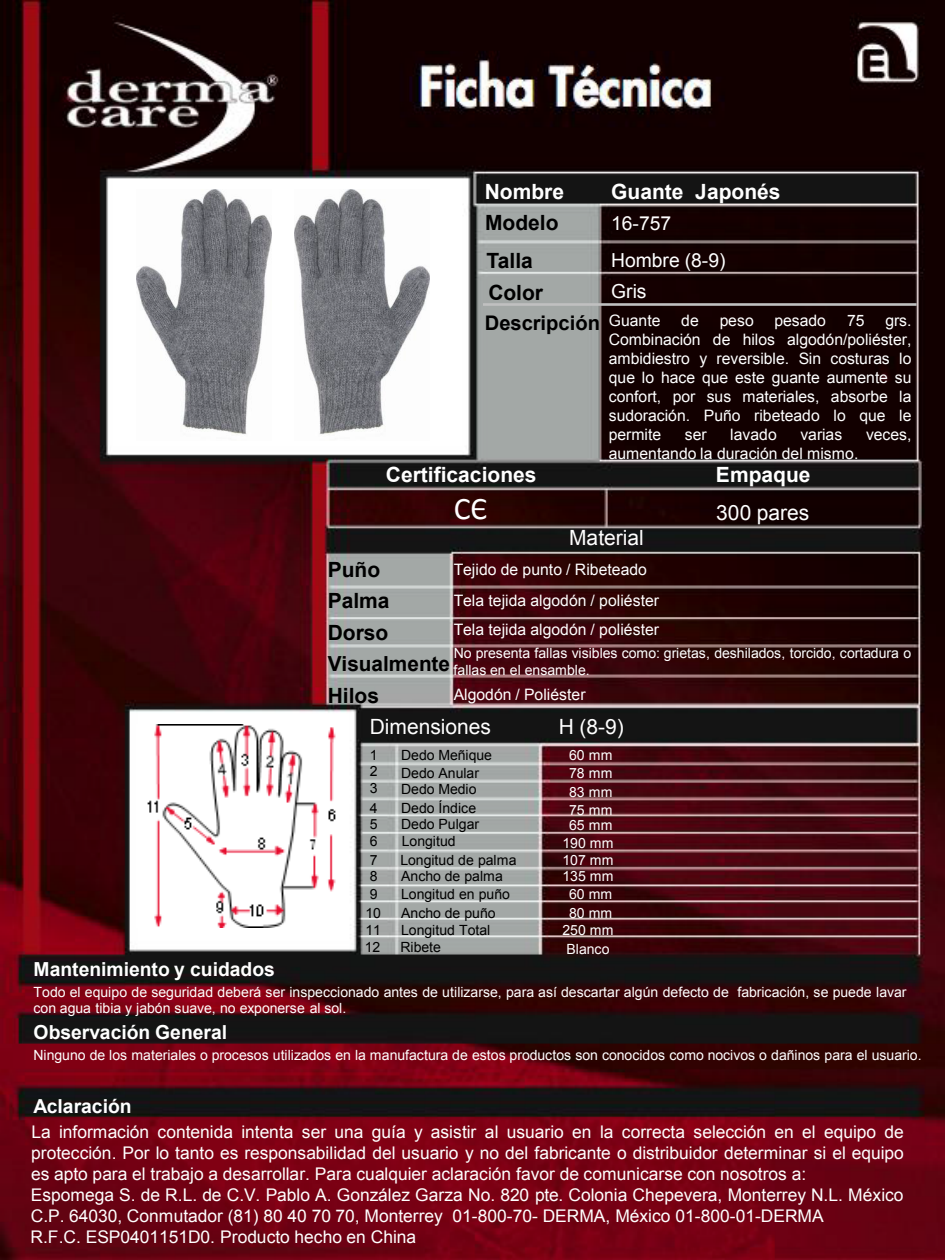
<style>
.page{position:relative;width:945px;height:1260px;background:#fff}
.page>*{position:absolute;margin:0;border:0;box-sizing:border-box;transform-origin:0 0}
.t1{font:31.5px "Calibri";color:#fff}
.t2{font:700 21px "Arial";color:#fff}
.t3{font:700 21px/31.5px "Arial";color:#000}
.t4{font:21px "Arial";color:#fff}
.t5{font:700 20.82px "Arial";color:#000}
.t6{font:700 20.12px "Arial";letter-spacing:-.005em;color:#000}
.t7{font:700 19.25px "Arial";color:#fff}
.t8{font:19.25px "Arial";color:#fff}
.t9{font:17.5px/21px "Arial";color:#fff}
.t10{font:15.75px/18.9px "Arial";color:#fff}
.t11{font:14px/17.5px "Arial";letter-spacing:-.005em;color:#fff;text-align:center}
.t12{font:14px/15.8px "Arial";letter-spacing:-.005em;color:#000}
</style>
<div class="page">
<img style="left:0;top:0;width:945px;height:1260px">
<img style="left:136px;top:724px;width:210px;height:204px">
<hr style="left:483px;top:303px;width:434px;height:3px;background:#c0c0c0">
<img style="left:294px;top:189px;width:135px;height:252px">
<img style="left:136px;top:189px;width:136px;height:252px">
<p class="t2" style="left:485px;top:177px;width:81px">Nombre</p>
<p class="t2" style="left:611px;top:177px;width:171px">Guante Japonés</p>
<p class="t3" style="left:485px;top:204px;width:75px;line-height:38.1px">Modelo<br>Talla</p>
<p class="t8" style="left:611px;top:211px;width:62px">16-757</p>
<p class="t8" style="left:611px;top:247px;width:116px">Hombre (8-9)</p>
<p class="t3" style="left:488px;top:277px;width:56px">Color</p>
<p class="t8" style="left:611px;top:279px;width:37px">Gris</p>
<p class="t6" style="left:485px;top:310px;width:117px">Descripción</p>
<p class="t10" style="left:609px;top:311px;width:53px">Guante</p>
<p class="t10" style="left:681px;top:311px;width:19px">de</p>
<p class="t10" style="left:720px;top:311px;width:36px">peso</p>
<p class="t10" style="left:775px;top:311px;width:53px">pesado</p>
<p class="t10" style="left:847px;top:311px;width:19px">75</p>
<p class="t10" style="left:609px;top:311px;width:304px;text-align:justify;text-indent:277px">grs.<br>Combinación de hilos algodón/poliéster, ambidiestro y reversible. Sin costuras lo que lo hace que este guante aumente su confort, por sus materiales, absorbe la sudoración. Puño ribeteado lo que le permite</p>
<p class="t10" style="left:685px;top:425px;width:23px">ser</p>
<p class="t10" style="left:730px;top:425px;width:48px">lavado</p>
<p class="t10" style="left:801px;top:425px;width:43px">varias</p>
<p class="t10" style="left:866px;top:425px;width:47px">veces,</p>
<p class="t10" style="left:609px;top:444px;width:251px">aumentando la duración del mismo.</p>
<p class="t2" style="left:386px;top:461px;width:152px">Certificaciones</p>
<p class="t2" style="left:716px;top:461px;width:96px">Empaque</p>
<p class="t4" style="left:716px;top:499px;width:95px">300 pares</p>
<h1 class="t1" style="left:454px;top:489px;width:36px">СЄ</h1>
<p class="t4" style="left:569px;top:524px;width:76px">Material</p>
<p class="t3" style="left:328px;top:554px;width:63px">Puño<br>Palma<br>Dorso</p>
<p class="t5" style="left:328px;top:650px;width:124px">Visualmente</p>
<p class="t3" style="left:328px;top:680px;width:53px">Hilos</p>
<p class="t10" style="left:454px;top:554px;width:207px;line-height:31.5px">Tejido de punto / Ribeteado<br>Tela tejida algodón / poliéster</p>
<p class="t10" style="left:454px;top:620px;width:207px">Tela tejida algodón / poliéster</p>
<p class="t11" style="left:454px;top:645px;width:459px;line-height:16.8px;text-align:left">No presenta fallas visibles como: grietas, deshilados, torcido, cortadura o fallas en el ensamble.</p>
<p class="t10" style="left:454px;top:685px;width:134px">Algodón / Poliéster</p>
<p class="t4" style="left:370px;top:713px;width:123px">Dimensiones</p>
<p class="t12" style="left:370px;top:748px;width:9px">1<br>2</p>
<p class="t12" style="left:370px;top:781px;width:9px">3</p>
<p class="t12" style="left:370px;top:815px;width:9px;line-height:17.5px">5<br>6</p>
<p class="t12" style="left:370px;top:853px;width:9px">7<br>8</p>
<p class="t12" style="left:365px;top:884px;width:17px;line-height:19.2px">9<br>10</p>
<p class="t12" style="left:365px;top:923px;width:17px">11</p>
<p class="t12" style="left:401px;top:747px;width:92px;line-height:17.7px">Dedo Meñique<br>Dedo Anular</p>
<p class="t12" style="left:401px;top:781px;width:77px">Dedo Medio</p>
<p class="t12" style="left:401px;top:815px;width:79px;line-height:17.7px">Dedo Pulgar<br>Longitud</p>
<p class="t12" style="left:400px;top:853px;width:118px">Longitud de palma<br>Ancho de palma</p>
<p class="t12" style="left:401px;top:884px;width:110px;line-height:19.2px">Longitud en puño<br>Ancho de puño</p>
<p class="t12" style="left:401px;top:923px;width:91px">Longitud Total</p>
<p class="t12" style="left:370px;top:800px;width:9px">4</p>
<p class="t12" style="left:401px;top:800px;width:76px">Dedo Índice</p>
<p class="t4" style="left:559px;top:713px;width:67px">H (8-9)</p>
<p class="t11" style="left:569px;top:746px;width:45px;line-height:18.2px;text-align:justify">60 mm 78 mm 83 mm 75 mm</p>
<p class="t11" style="left:562px;top:817px;width:53px">65 mm<br>190 mm<br>107 mm</p>
<p class="t11" style="left:562px;top:868px;width:53px">135 mm<br>60 mm</p>
<p class="t11" style="left:562px;top:904px;width:53px">80 mm<br>250 mm</p>
<p class="t12" style="left:365px;top:939px;width:17px">12</p>
<p class="t12" style="left:401px;top:939px;width:42px">Ribete</p>
<p class="t11" style="left:566px;top:940px;width:45px">Blanco</p>
<p class="t7" style="left:34px;top:957px;width:243px">Mantenimiento y cuidados</p>
<p class="t11" style="left:34px;top:983px;width:875px;line-height:16.8px;text-align:left">Todo el equipo de seguridad deberá ser inspeccionado antes de utilizarse, para así descartar algún defecto de fabricación, se puede lavar con agua tibia y jabón suave, no exponerse al sol.</p>
<p class="t11" style="left:33px;top:1046px;width:890px">Ninguno de los materiales o procesos utilizados en la manufactura de estos productos son conocidos como nocivos o dañinos para el usuario.</p>
<p class="t7" style="left:34px;top:1020px;width:195px">Observación General</p>
<p class="t7" style="left:34px;top:1093px;width:100px">Aclaración</p>
<p class="t9" style="left:31px;top:1122px;width:875px">La información contenida intenta ser una guía y asistir al usuario en la correcta selección en el equipo de protección. Por lo tanto es responsabilidad del usuario y no del fabricante o distribuidor determinar si el equipo es apto para el trabajo a desarrollar. Para cualquier aclaración favor de comunicarse con nosotros a:<br>Espomega S. de R.L. de C.V. Pablo A. González Garza No. 820 pte. Colonia Chepevera, Monterrey N.L. México C.P. 64030, Conmutador (81) 80 40 70 70, Monterrey 01-800-70- DERMA, México 01-800-01-DERMA<br>R.F.C. ESP0401151D0. Producto hecho en China</p>
</div>
